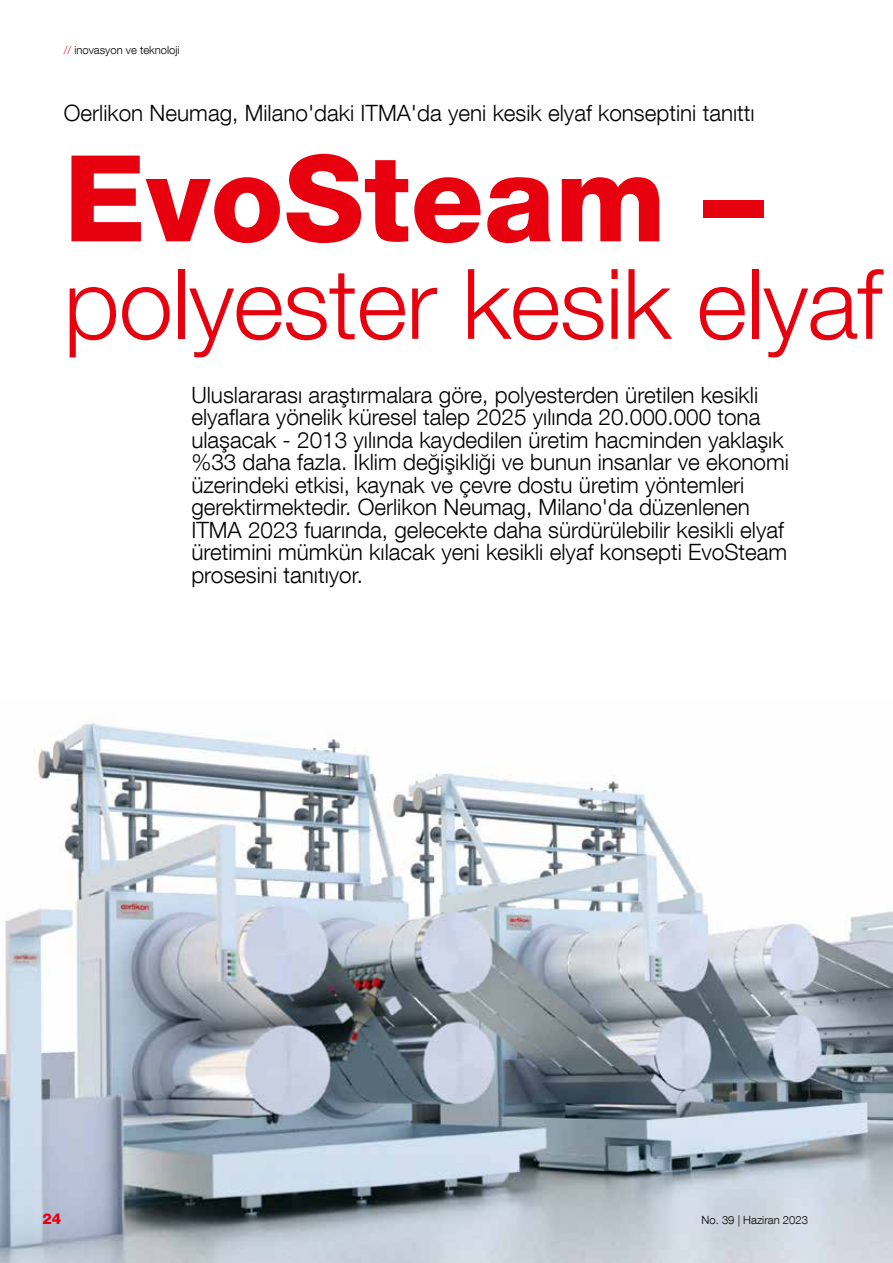
<style>
.page{position:relative;width:893px;height:1263px;background:#fff}
.page>*{position:absolute;margin:0;border:0;box-sizing:border-box;transform-origin:0 0}
.t1{font:800 120px "Helvetica Neue LT Com";color:#e7000e}
.t2{font:300 97.5px "Helvetica Neue LT Com";letter-spacing:-.01em;color:#e7000e}
.t3{font:300 22.5px/22.5px "Helvetica Neue LT Com";color:#000}
.t4{font:800 15px "Helvetica Neue LT Com";color:#e7000e}
.t5{font:300 11.25px "Helvetica Neue LT Com";color:#000}
.s1{color:#e7000e}
</style>
<div class="page">
<img style="left:0;top:723px;width:893px;height:540px">
<p class="t5" style="left:64px;top:43px;width:117px"><span class="s1">//</span> inovasyon ve teknoloji</p>
<p class="t3" style="left:64px;top:102px;width:692px">Oerlikon Neumag, Milano'daki ITMA'da yeni kesik elyaf konseptini tanıttı</p>
<h1 class="t1" style="left:64px;top:127px;width:702px">EvoSteam –</h1>
<h2 class="t2" style="left:64px;top:244px;width:820px">polyester kesik elyaf</h2>
<p class="t3" style="left:191px;top:383px;width:599px">Uluslararası araştırmalara göre, polyesterden üretilen kesikli elyaflara yönelik küresel talep 2025 yılında 20.000.000 tona ulaşacak - 2013 yılında kaydedilen üretim hacminden yaklaşık %33 daha fazla. İklim değişikliği ve bunun insanlar ve ekonomi üzerindeki etkisi, kaynak ve çevre dostu üretim yöntemleri gerektirmektedir. Oerlikon Neumag, Milano'da düzenlenen ITMA 2023 fuarında, gelecekte daha sürdürülebilir kesikli elyaf üretimini mümkün kılacak yeni kesikli elyaf konsepti EvoSteam prosesini tanıtıyor.</p>
<p class="t4" style="left:43px;top:1210px;width:20px">24</p>
<p class="t5" style="left:702px;top:1213px;width:108px">No. 39 | Haziran 2023</p>
</div>
